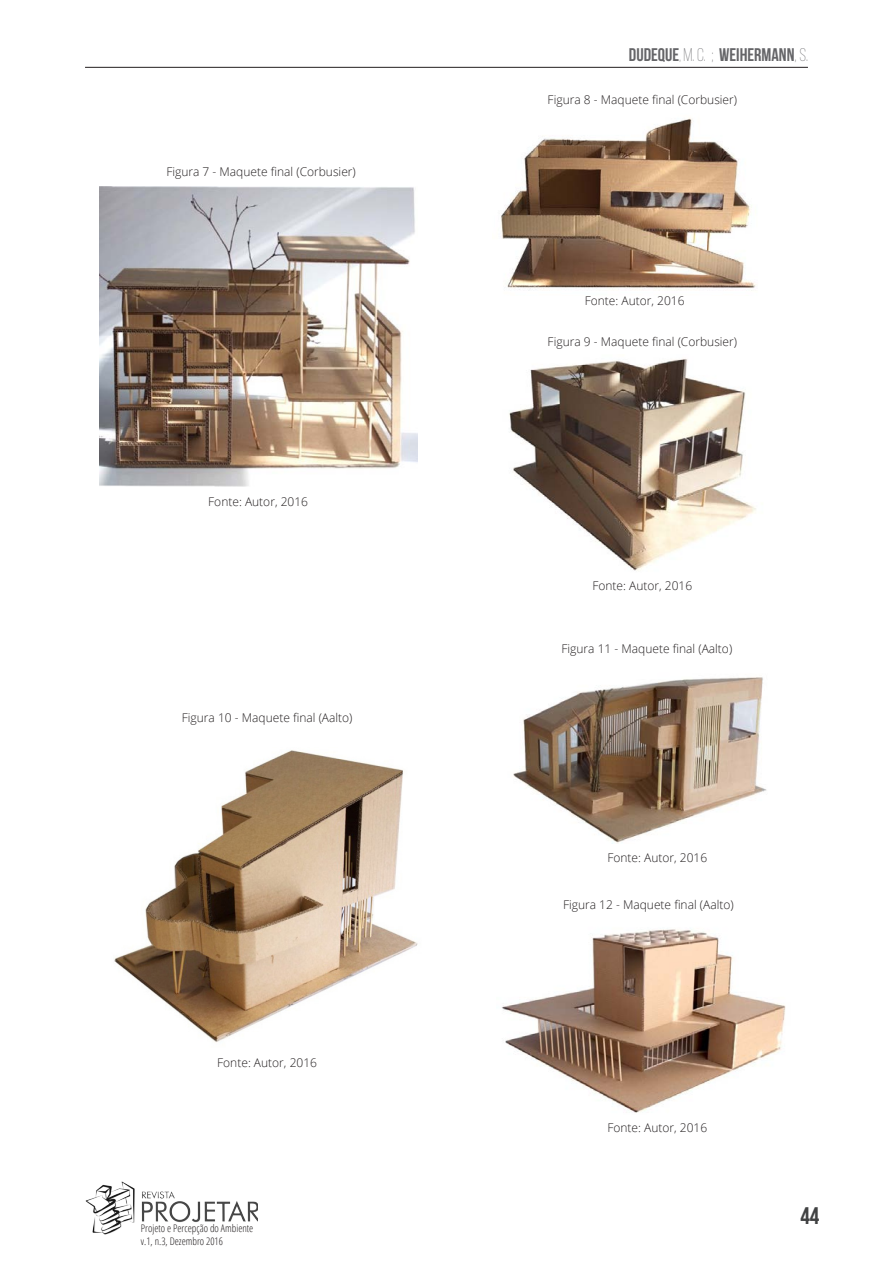
<style>
.page{position:relative;width:893px;height:1263px;background:#fff}
.page>*{position:absolute;margin:0;border:0;box-sizing:border-box;transform-origin:0 0}
.t1{font:700 24px "Bebas Neue";color:#414243}
.t2{font:700 18.3px "Bebas Neue";color:#656568}
.Figuras{font:300 12px "Open Sans";color:#231f20}
.t3{font:300 condensed 10.5px "Open Sans";color:#231f20}
.s1{font-weight:300;font-size:16.5px}
.s2{font-weight:300}
</style>
<div class="page">
<img style="left:85px;top:1181px;width:173px;height:54px">
<hr style="left:85px;top:67px;width:723px;height:1px;background:#231f20">
<img style="left:99px;top:187px;width:318px;height:299px">
<img style="left:114px;top:750px;width:304px;height:292px">
<img style="left:501px;top:118px;width:255px;height:173px">
<img style="left:513px;top:677px;width:254px;height:167px">
<img style="left:509px;top:359px;width:247px;height:212px">
<img style="left:502px;top:929px;width:284px;height:184px">
<p class="Figuras" style="left:166px;top:163px;width:191px">Figura 7 - Maquete final (Corbusier)</p>
<p class="Figuras" style="left:208px;top:493px;width:101px">Fonte: Autor, 2016</p>
<p class="Figuras" style="left:182px;top:709px;width:172px">Figura 10 - Maquete final (Aalto)</p>
<p class="Figuras" style="left:217px;top:1054px;width:101px">Fonte: Autor, 2016</p>
<p class="t3" style="left:141px;top:1221px;width:114px">Projeto e Percepção do Ambiente</p>
<p class="t3" style="left:141px;top:1234px;width:84px">v.1, n.3, Dezembro 2016</p>
<h2 class="t2" style="left:629px;top:45px;width:180px">DUDEQUE<span class="s1">,</span> <span class="s2">M. C. ;</span> WEIHERMANN<span class="s2">, S.</span></h2>
<p class="Figuras" style="left:548px;top:92px;width:191px">Figura 8 - Maquete final (Corbusier)</p>
<p class="Figuras" style="left:585px;top:292px;width:101px">Fonte: Autor, 2016</p>
<p class="Figuras" style="left:548px;top:334px;width:191px">Figura 9 - Maquete final (Corbusier)</p>
<p class="Figuras" style="left:592px;top:577px;width:101px">Fonte: Autor, 2016</p>
<p class="Figuras" style="left:561px;top:641px;width:172px">Figura 11 - Maquete final (Aalto)</p>
<p class="Figuras" style="left:607px;top:849px;width:101px">Fonte: Autor, 2016</p>
<p class="Figuras" style="left:563px;top:896px;width:172px">Figura 12 - Maquete final (Aalto)</p>
<p class="Figuras" style="left:607px;top:1120px;width:101px">Fonte: Autor, 2016</p>
<h1 class="t1" style="left:800px;top:1203px;width:21px">44</h1>
</div>
